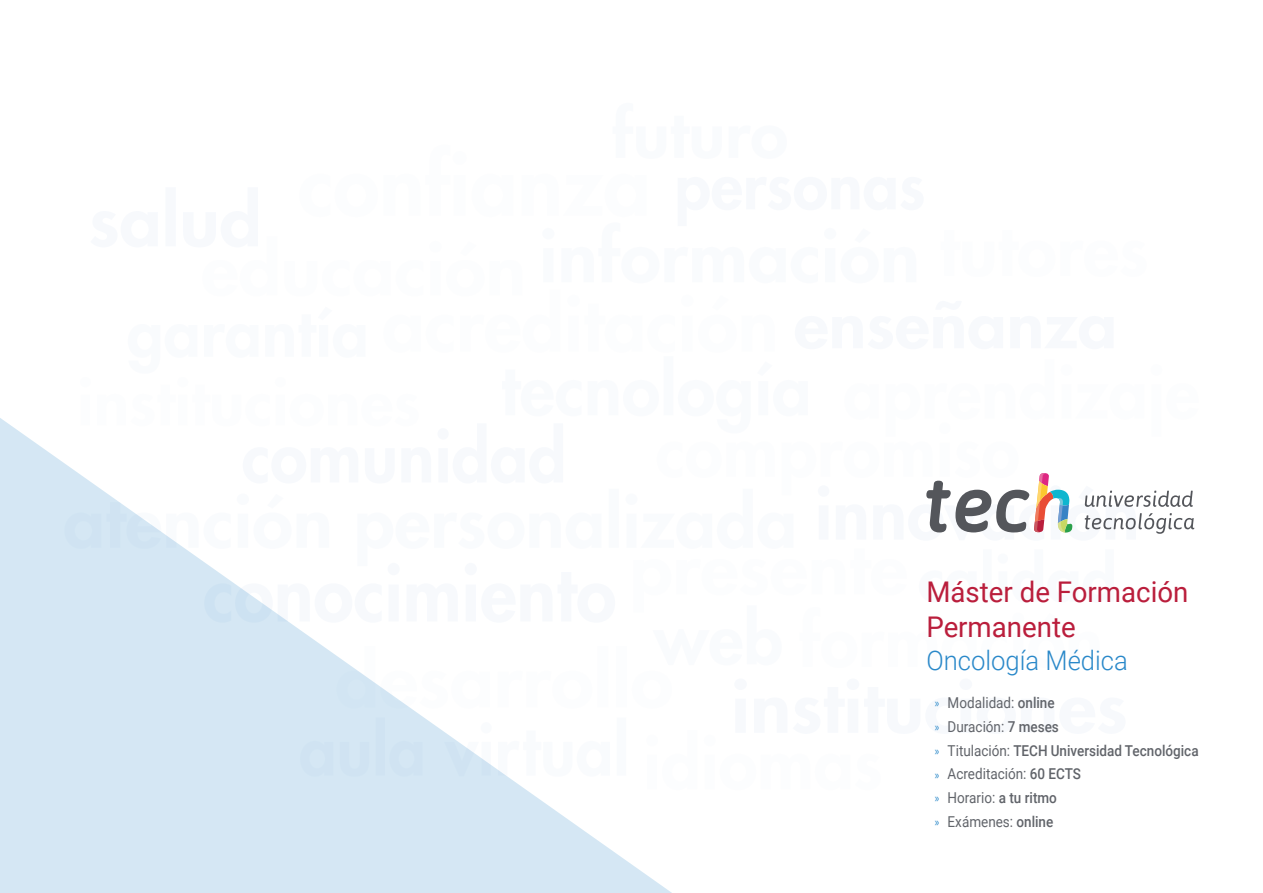
<style>
.page{position:relative;width:1263px;height:893px;background:#fff}
.page>*{position:absolute;margin:0;border:0;box-sizing:border-box;transform-origin:0 0}
.t1{font:28.5px/34.2px "Roboto";color:#ba1e3c}
.t2{font:300 27px "Roboto";color:#2988c9;scale:.95 1}
.t3{font:15px/23.7px "Roboto";color:#61646a;scale:.9 1}
.s1{font-family:"Myriad Pro";font-size:12px;color:#2988c9}
.s2{font-weight:500}
</style>
<div class="page">
<svg style="left:0;top:418px;width:672px;height:475px;background:#d9e9f5"></svg>
<svg style="left:64px;top:418px;width:1131px;height:372px"></svg>
<h1 class="t1" style="left:926px;top:574px;width:263px">Máster de Formación<br>Permanente</h1>
<h2 class="t2" style="left:926px;top:641px;width:214px">Oncología Médica</h2>
<p class="t3" style="left:935px;top:690px;width:295px"><span class="s1">»</span> Modalidad: <span class="s2">online<br></span><span class="s1">»</span> Duración: <span class="s2">7 meses<br></span><span class="s1">»</span> Titulación: <span class="s2">TECH Universidad Tecnológica </span><span class="s1">»</span> Acreditación: <span class="s2">60 ECTS<br></span><span class="s1">»</span> Horario: <span class="s2">a tu ritmo<br></span><span class="s1">»</span> Exámenes: <span class="s2">online</span></p>
</div>
